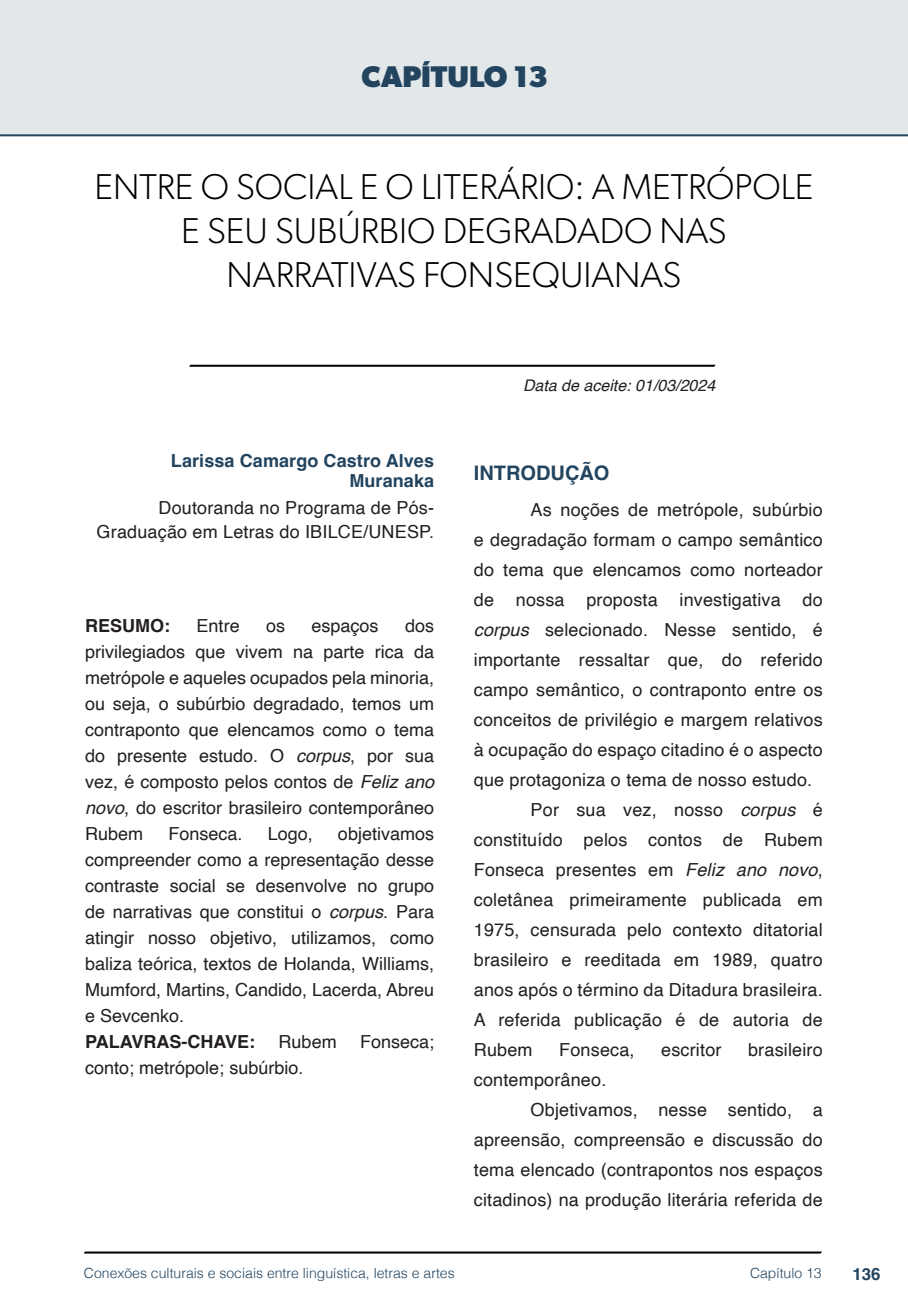
<style>
.page{position:relative;width:908px;height:1304px;background:#fff}
.page>*{position:absolute;margin:0;border:0;box-sizing:border-box;transform-origin:0 0}
.nome_artigos{font:300 36px/44px "Gibson";color:#000;text-align:center}
.capítulos{font:700 30px "Gibson";color:#23445f}
.TITULOS{font:700 20px "Helvetica";color:#23445f}
.txt{font:18px/30px "Helvetica";letter-spacing:.01em;color:#231f20;text-align:justify}
.Resumos_e_PC_TXT{font:18px/26px "Helvetica";color:#231f20;text-align:justify}
.info_autores{font:18px/24px "Helvetica";letter-spacing:.01em;color:#231f20;text-align:right}
.nome_autores{font:700 18px/20px "Helvetica";letter-spacing:.005em;color:#23445f;text-align:right}
.Resumos_e_PC_TXT-2{font:700 18px "Helvetica";color:#231f20}
.t1{font:700 16.8px "Helvetica";color:#23445f}
.t2{font:italic 16px "Helvetica";color:#231f20}
.t3{font:300 14px "Helvetica";color:#23445f}
.s1{font-style:italic}
</style>
<div class="page">
<svg style="left:84px;top:1251px;width:737px;height:3px;background:#515151"></svg>
<div style="left:0;top:0;width:907px;height:136px;background:#e2e7e9"></div>
<svg style="left:189px;top:364px;width:526px;height:3px;background:#4f4f4f"></svg>
<div style="left:44px;top:72px;width:68px;height:61px;background:#e2e7e9"></div>
<p class="capítulos" style="left:361px;top:58px;width:188px">CAPÍTULO 13</p>
<p class="nome_artigos" style="left:94px;top:164px;width:720px">ENTRE O SOCIAL E O LITERÁRIO: A METRÓPOLE<br>E SEU SUBÚRBIO DEGRADADO NAS<br>NARRATIVAS FONSEQUIANAS</p>
<p class="nome_autores" style="left:171px;top:453px;width:264px">Larissa Camargo Castro Alves<br>Muranaka</p>
<p class="info_autores" style="left:97px;top:497px;width:339px">Doutoranda no Programa de Pós-<br>Graduação em Letras do IBILCE/UNESP.</p>
<p class="Resumos_e_PC_TXT-2" style="left:85px;top:615px;width:86px">RESUMO:</p>
<p class="Resumos_e_PC_TXT" style="left:196px;top:614px;width:45px">Entre</p>
<p class="Resumos_e_PC_TXT" style="left:266px;top:614px;width:21px">os</p>
<p class="Resumos_e_PC_TXT" style="left:311px;top:614px;width:69px">espaços</p>
<p class="Resumos_e_PC_TXT" style="left:85px;top:614px;width:350px;text-indent:320px">dos privilegiados que vivem na parte rica da metrópole e aqueles ocupados pela minoria, ou seja, o subúrbio degradado, temos um contraponto que elencamos como o tema do presente estudo. O <span class="s1">corpus</span>, por sua vez, é composto pelos contos de <span class="s1">Feliz ano novo</span>, do escritor brasileiro contemporâneo Rubem</p>
<p class="Resumos_e_PC_TXT" style="left:85px;top:822px;width:350px;text-indent:253px">objetivamos compreender como a representação desse contraste social se desenvolve no grupo de narrativas que constitui o <span class="s1">corpus</span>. Para atingir nosso objetivo, utilizamos, como baliza teórica, textos de Holanda, Williams, Mumford, Martins, Candido, Lacerda, Abreu e Sevcenko.</p>
<p class="Resumos_e_PC_TXT-2" style="left:85px;top:1031px;width:172px">PALAVRAS-CHAVE:</p>
<p class="Resumos_e_PC_TXT" style="left:278px;top:1030px;width:60px">Rubem</p>
<p class="Resumos_e_PC_TXT" style="left:360px;top:1030px;width:76px">Fonseca;</p>
<p class="Resumos_e_PC_TXT" style="left:85px;top:1056px;width:220px">conto; metrópole; subúrbio.</p>
<p class="Resumos_e_PC_TXT" style="left:168px;top:822px;width:76px">Fonseca.</p>
<p class="Resumos_e_PC_TXT" style="left:267px;top:822px;width:47px">Logo,</p>
<p class="t2" style="left:523px;top:373px;width:194px">Data de aceite: 01/03/2024</p>
<p class="TITULOS" style="left:473px;top:461px;width:137px">INTRODUÇÃO</p>
<p class="txt" style="left:473px;top:495px;width:350px;text-indent:57px">As noções de metrópole, subúrbio e degradação formam o campo semântico do tema que elencamos como norteador de nossa proposta investigativa do <span class="s1">corpus</span> selecionado. Nesse sentido, é importante ressaltar que, do referido campo semântico, o contraponto entre os conceitos de privilégio e margem relativos à ocupação do espaço citadino é o aspecto que protagoniza o tema de nosso estudo.</p>
<p class="txt" style="left:473px;top:795px;width:350px;text-indent:57px">Por sua vez, nosso <span class="s1">corpus</span> é constituído pelos contos de Rubem Fonseca presentes em <span class="s1">Feliz ano novo</span>, coletânea primeiramente publicada em 1975, censurada pelo contexto ditatorial brasileiro e reeditada em 1989, quatro anos após o término da Ditadura brasileira.<br>A referida publicação é de autoria de Rubem</p>
<p class="txt" style="left:559px;top:1035px;width:77px">Fonseca,</p>
<p class="txt" style="left:661px;top:1035px;width:62px">escritor</p>
<p class="txt" style="left:747px;top:1035px;width:76px">brasileiro</p>
<p class="txt" style="left:473px;top:1065px;width:134px">contemporâneo.</p>
<p class="txt" style="left:473px;top:1095px;width:350px;text-indent:57px">Objetivamos, nesse sentido, a apreensão, compreensão e discussão do tema elencado (contrapontos nos espaços citadinos) na produção literária referida de</p>
<p class="t3" style="left:84px;top:1261px;width:372px">Conexões culturais e sociais entre linguística, letras e artes</p>
<p class="t3" style="left:749px;top:1261px;width:73px">Capítulo 13</p>
<p class="t1" style="left:851px;top:1264px;width:30px">136</p>
</div>
